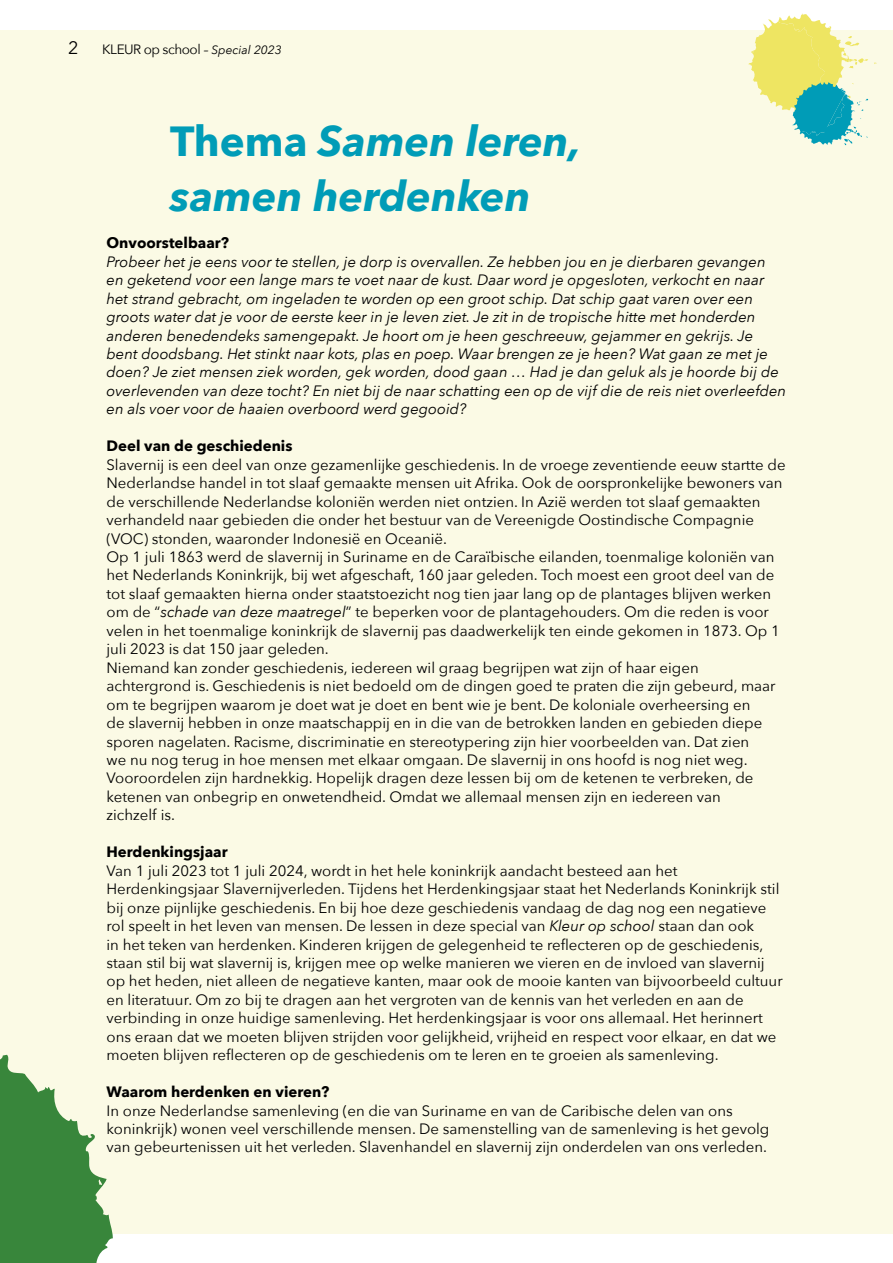
<style>
.page{position:relative;width:893px;height:1263px;background:#fff}
.page>*{position:absolute;margin:0;border:0;box-sizing:border-box;transform-origin:0 0}
.t1{font:italic 700 42px/55.3px "Avenir Next";color:#009cb7}
.t2{font:18px "Avenir Next";color:#000}
.t3{font:15px/18.5px "Avenir Next";color:#000}
.t4{font:italic 15px/18.5px "Avenir Next";color:#000}
.t5{font:700 15px "Avenir Next";color:#000}
.t6{font:13.5px "Avenir Next";letter-spacing:-.035em;color:#000}
.s1{font-style:italic;font-size:12px}
.s2{font-style:normal}
.s3{font-style:italic}
</style>
<div class="page">
<div style="left:0;top:30px;width:893px;height:1203px;background:#fbfae5"></div>
<svg style="left:0;top:1054px;width:114px;height:209px"></svg>
<svg style="left:749px;top:13px;width:119px;height:132px"></svg>
<p class="t2" style="left:68px;top:32px;width:12px">2</p>
<p class="t6" style="left:102px;top:38px;width:181px">KLEUR op school <span class="s1">– Special 2023</span></p>
<h1 class="t1" style="left:170px;top:113px;width:413px"><span class="s2">Thema</span> Samen leren, samen herdenken</h1>
<p class="t5" style="left:107px;top:230px;width:124px">Onvoorstelbaar?</p>
<p class="t4" style="left:107px;top:252px;width:681px">Probeer het je eens voor te stellen, je dorp is overvallen. Ze hebben jou en je dierbaren gevangen en geketend voor een lange mars te voet naar de kust. Daar word je opgesloten, verkocht en naar het strand gebracht, om ingeladen te worden op een groot schip. Dat schip gaat varen over een groots water dat je voor de eerste keer in je leven ziet. Je zit in de tropische hitte met honderden anderen benedendeks samengepakt. Je hoort om je heen geschreeuw, gejammer en gekrijs. Je bent doodsbang. Het stinkt naar kots, plas en poep. Waar brengen ze je heen? Wat gaan ze met je doen? Je ziet mensen ziek worden, gek worden, dood gaan … Had je dan geluk als je hoorde bij de overlevenden van deze tocht? En niet bij de naar schatting een op de vijf die de reis niet overleefden en als voer voor de haaien overboord werd gegooid?</p>
<p class="t5" style="left:107px;top:433px;width:187px">Deel van de geschiedenis</p>
<p class="t3" style="left:107px;top:455px;width:681px">Slavernij is een deel van onze gezamenlijke geschiedenis. In de vroege zeventiende eeuw startte de Nederlandse handel in tot slaaf gemaakte mensen uit Afrika. Ook de oorspronkelijke bewoners van de verschillende Nederlandse koloniën werden niet ontzien. In Azië werden tot slaaf gemaakten verhandeld naar gebieden die onder het bestuur van de Vereenigde Oostindische Compagnie (VOC) stonden, waaronder Indonesië en Oceanië.<br>Op 1 juli 1863 werd de slavernij in Suriname en de Caraïbische eilanden, toenmalige koloniën van het Nederlands Koninkrijk, bij wet afgeschaft, 160 jaar geleden. Toch moest een groot deel van de tot slaaf gemaakten hierna onder staatstoezicht nog tien jaar lang op de plantages blijven werken om de “<span class="s3">schade van deze maatregel</span>” te beperken voor de plantagehouders. Om die reden is voor velen in het toenmalige koninkrijk de slavernij pas daadwerkelijk ten einde gekomen in 1873. Op 1 juli 2023 is dat 150 jaar geleden.<br>Niemand kan zonder geschiedenis, iedereen wil graag begrijpen wat zijn of haar eigen achtergrond is. Geschiedenis is niet bedoeld om de dingen goed te praten die zijn gebeurd, maar om te begrijpen waarom je doet wat je doet en bent wie je bent. De koloniale overheersing en<br>de slavernij hebben in onze maatschappij en in die van de betrokken landen en gebieden diepe sporen nagelaten. Racisme, discriminatie en stereotypering zijn hier voorbeelden van. Dat zien<br>we nu nog terug in hoe mensen met elkaar omgaan. De slavernij in ons hoofd is nog niet weg.<br>Vooroordelen zijn hardnekkig. Hopelijk dragen deze lessen bij om de ketenen te verbreken, de ketenen van onbegrip en onwetendheid. Omdat we allemaal mensen zijn en iedereen van<br>zichzelf is.</p>
<p class="t5" style="left:107px;top:839px;width:123px">Herdenkingsjaar</p>
<p class="t3" style="left:107px;top:860px;width:678px">Van 1 juli 2023 tot 1 juli 2024, wordt in het hele koninkrijk aandacht besteed aan het Herdenkingsjaar Slavernijverleden. Tijdens het Herdenkingsjaar staat het Nederlands Koninkrijk stil bij onze pijnlijke geschiedenis. En bij hoe deze geschiedenis vandaag de dag nog een negatieve rol speelt in het leven van mensen. De lessen in deze special van <span class="s3">Kleur op school</span> staan dan ook<br>in het teken van herdenken. Kinderen krijgen de gelegenheid te reflecteren op de geschiedenis, staan stil bij wat slavernij is, krijgen mee op welke manieren we vieren en de invloed van slavernij op het heden, niet alleen de negatieve kanten, maar ook de mooie kanten van bijvoorbeeld cultuur en literatuur. Om zo bij te dragen aan het vergroten van de kennis van het verleden en aan de verbinding in onze huidige samenleving. Het herdenkingsjaar is voor ons allemaal. Het herinnert ons eraan dat we moeten blijven strijden voor gelijkheid, vrijheid en respect voor elkaar, en dat we moeten blijven reflecteren op de geschiedenis om te leren en te groeien als samenleving.</p>
<p class="t5" style="left:107px;top:1079px;width:224px">Waarom herdenken en vieren?</p>
<p class="t3" style="left:107px;top:1100px;width:664px">In onze Nederlandse samenleving (en die van Suriname en van de Caribische delen van ons koninkrijk) wonen veel verschillende mensen. De samenstelling van de samenleving is het gevolg van gebeurtenissen uit het verleden. Slavenhandel en slavernij zijn onderdelen van ons verleden.</p>
</div>
